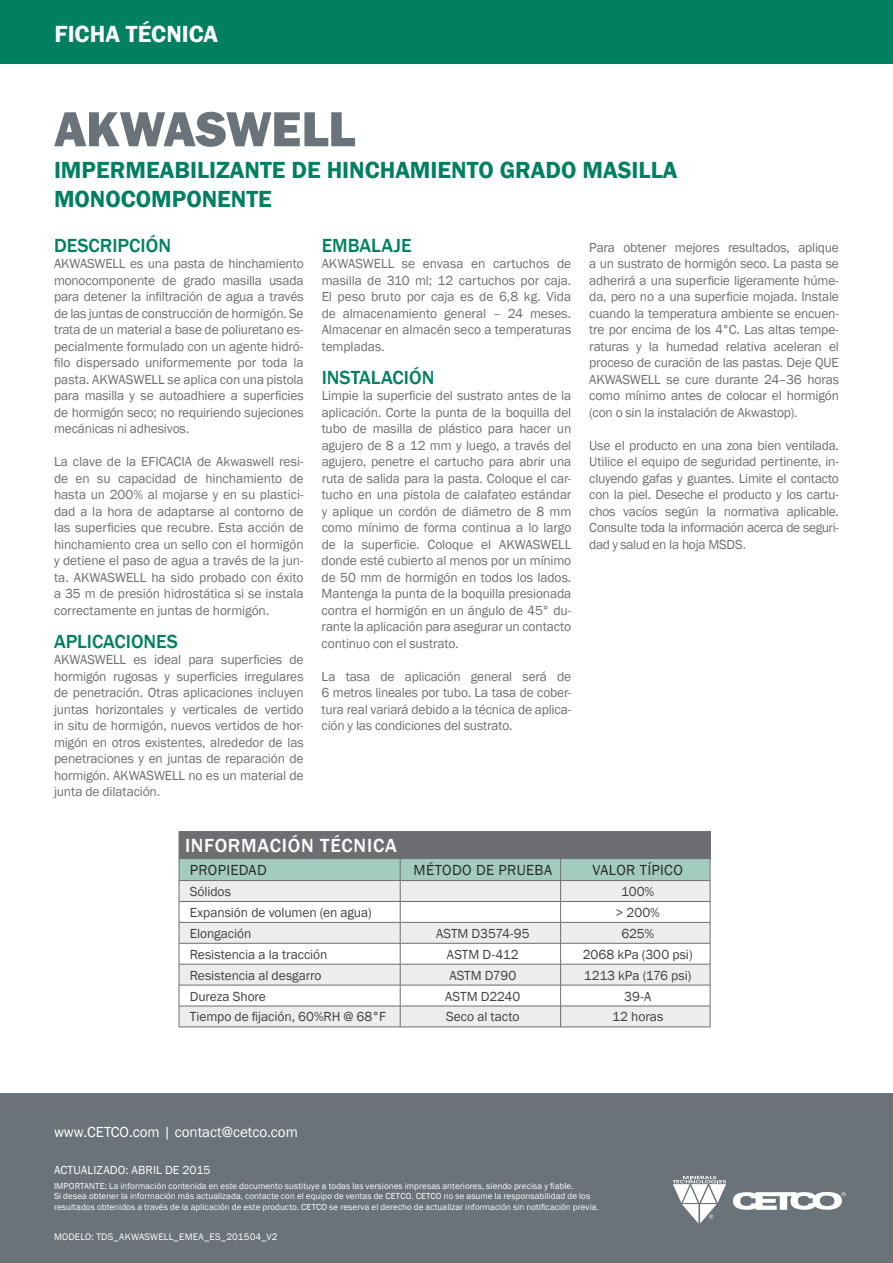
<style>
.page{position:relative;width:893px;height:1263px;background:#fff}
.page>*{position:absolute;margin:0;border:0;box-sizing:border-box;transform-origin:0 0}
.t1{font:800 51px "Franklin Gothic";letter-spacing:-.01em;color:#6a727a}
.t2{font:600 24px/28.8px "Franklin Gothic";color:#008061}
.t3{font:600 24px "Franklin Gothic";color:#fff}
.t4{font:500 19.5px "Franklin Gothic";color:#008061}
.t5{font:500 19.5px "Franklin Gothic";letter-spacing:.035em;color:#fff}
.t6{font:15px "Franklin Gothic";letter-spacing:.02em;color:#292829}
.t7{font:15px "Franklin Gothic";color:#fff}
.t8{font:13.5px/16.5px "Franklin Gothic";letter-spacing:-.01em;color:#6d6e71;text-align:justify}
.t9{font:13.5px "Franklin Gothic";letter-spacing:-.005em;color:#414042}
.t10{font:12px "Franklin Gothic";letter-spacing:.01em;color:#fff}
.t11{font:9.75px "Franklin Gothic";letter-spacing:.015em;color:#fff}
.t12{font:9px/10.5px "Franklin Gothic";letter-spacing:.01em;color:#fff}
</style>
<div class="page">
<div style="left:0;top:0;width:893px;height:64px;background:#008061"></div>
<div style="left:0;top:1093px;width:893px;height:170px;background:#6a727a"></div>
<svg style="left:733px;top:1192px;width:113px;height:18px"></svg>
<svg style="left:673px;top:1176px;width:53px;height:47px"></svg>
<hr style="left:179px;top:831px;width:221px;height:1px;background:#6d6e71">
<hr style="left:400px;top:831px;width:161px;height:1px;background:#6d6e71">
<hr style="left:561px;top:831px;width:149px;height:1px;background:#6d6e71">
<hr style="left:179px;top:1027px;width:221px;height:1px;background:#6d6e71">
<hr style="left:400px;top:1027px;width:161px;height:1px;background:#6d6e71">
<svg style="left:179px;top:832px;width:532px;height:195px"></svg>
<hr style="left:561px;top:1027px;width:149px;height:1px;background:#6d6e71">
<h2 class="t3" style="left:55px;top:20px;width:165px">FICHA TÉCNICA</h2>
<h1 class="t1" style="left:54px;top:96px;width:303px">AKWASWELL</h1>
<h2 class="t2" style="left:54px;top:156px;width:625px">IMPERMEABILIZANTE DE HINCHAMIENTO GRADO MASILLA<br>MONOCOMPONENTE</h2>
<h3 class="t4" style="left:54px;top:233px;width:118px">DESCRIPCIÓN</h3>
<p class="t8" style="left:54px;top:256px;width:251px">AKWASWELL es una pasta de hinchamiento monocomponente de grado masilla usada para detener la infiltración de agua a través de las juntas de construcción de hormigón. Se trata de un material a base de poliuretano es&shy;pecialmente formulado con un agente hidró&shy;filo dispersado uniformemente por toda la pasta. AKWASWELL se aplica con una pistola para masilla y se autoadhiere a superficies de hormigón seco; no requiriendo sujeciones mecánicas ni adhesivos.</p>
<p class="t8" style="left:54px;top:454px;width:251px">La clave de la EFICACIA de Akwaswell resi&shy;de en su capacidad de hinchamiento de hasta un 200% al mojarse y en su plastici&shy;dad a la hora de adaptarse al contorno de las superficies que recubre. Esta acción de hinchamiento crea un sello con el hormigón y detiene el paso de agua a través de la jun&shy;ta. AKWASWELL ha sido probado con éxito a 35 m de presión hidrostática si se instala correctamente en juntas de hormigón.</p>
<h3 class="t4" style="left:54px;top:629px;width:126px">APLICACIONES</h3>
<p class="t8" style="left:54px;top:652px;width:251px">AKWASWELL es ideal para superficies de hormigón rugosas y superficies irregulares de penetración. Otras aplicaciones incluyen juntas horizontales y verticales de vertido in situ de hormigón, nuevos vertidos de hor&shy;migón en otros existentes, alrededor de las penetraciones y en juntas de reparación de hormigón. AKWASWELL no es un material de junta de dilatación.</p>
<h3 class="t4" style="left:322px;top:233px;width:91px">EMBALAJE</h3>
<p class="t8" style="left:322px;top:256px;width:251px">AKWASWELL se envasa en cartuchos de masilla de 310 ml; 12 cartuchos por caja.<br>El peso bruto por caja es de 6,8 kg. Vida de almacenamiento general – 24 meses.<br>Almacenar en almacén seco a temperaturas templadas.</p>
<h3 class="t4" style="left:322px;top:365px;width:114px">INSTALACIÓN</h3>
<p class="t8" style="left:322px;top:388px;width:251px">Limpie la superficie del sustrato antes de la aplicación. Corte la punta de la boquilla del tubo de masilla de plástico para hacer un agujero de 8 a 12 mm y luego, a través del agujero, penetre el cartucho para abrir una ruta de salida para la pasta. Coloque el car&shy;tucho en una pistola de calafateo estándar y aplique un cordón de diámetro de 8 mm como mínimo de forma continua a lo largo de la superficie. Coloque el AKWASWELL donde esté cubierto al menos por un mínimo de 50 mm de hormigón en todos los lados.<br>Mantenga la punta de la boquilla presionada contra el hormigón en un ángulo de 45° du&shy;rante la aplicación para asegurar un contacto continuo con el sustrato.</p>
<p class="t8" style="left:322px;top:668px;width:251px">La tasa de aplicación general será de 6 metros lineales por tubo. La tasa de cober&shy;tura real variará debido a la técnica de aplica&shy;ción y las condiciones del sustrato.</p>
<p class="t8" style="left:589px;top:239px;width:251px">Para obtener mejores resultados, aplique a un sustrato de hormigón seco. La pasta se adherirá a una superficie ligeramente húme&shy;da, pero no a una superficie mojada. Instale cuando la temperatura ambiente se encuen&shy;tre por encima de los 4°C. Las altas tempe&shy;raturas y la humedad relativa aceleran el proceso de curación de las pastas. Deje QUE AKWASWELL se cure durante 24–36 horas como mínimo antes de colocar el hormigón (con o sin la instalación de Akwastop).</p>
<p class="t8" style="left:589px;top:437px;width:251px">Use el producto en una zona bien ventilada.<br>Utilice el equipo de seguridad pertinente, in&shy;cluyendo gafas y guantes. Limite el contacto con la piel. Deseche el producto y los cartu&shy;chos vacíos según la normativa aplicable.<br>Consulte toda la información acerca de seguri&shy;dad y salud en la hoja MSDS.</p>
<h3 class="t5" style="left:185px;top:833px;width:213px">INFORMACIÓN TÉCNICA</h3>
<p class="t6" style="left:190px;top:861px;width:78px">PROPIEDAD</p>
<p class="t6" style="left:414px;top:861px;width:140px">MÉTODO DE PRUEBA</p>
<p class="t6" style="left:593px;top:861px;width:92px">VALOR TÍPICO</p>
<p class="t9" style="left:190px;top:883px;width:43px">Sólidos</p>
<p class="t9" style="left:621px;top:883px;width:35px">100%</p>
<p class="t9" style="left:190px;top:904px;width:183px">Expansión de volumen (en agua)</p>
<p class="t9" style="left:615px;top:904px;width:46px">&gt; 200%</p>
<p class="t9" style="left:190px;top:925px;width:63px">Elongación</p>
<p class="t9" style="left:436px;top:925px;width:95px">ASTM D3574-95</p>
<p class="t9" style="left:621px;top:925px;width:34px">625%</p>
<p class="t9" style="left:190px;top:946px;width:139px">Resistencia a la tracción</p>
<p class="t9" style="left:447px;top:946px;width:73px">ASTM D-412</p>
<p class="t9" style="left:583px;top:946px;width:111px">2068 kPa (300 psi)</p>
<p class="t9" style="left:190px;top:967px;width:133px">Resistencia al desgarro</p>
<p class="t9" style="left:449px;top:967px;width:68px">ASTM D790</p>
<p class="t9" style="left:584px;top:967px;width:109px">1213 kPa (176 psi)</p>
<p class="t9" style="left:190px;top:988px;width:78px">Dureza Shore</p>
<p class="t9" style="left:445px;top:988px;width:77px">ASTM D2240</p>
<p class="t9" style="left:624px;top:988px;width:28px">39-A</p>
<p class="t9" style="left:190px;top:1008px;width:198px">Tiempo de fijación, 60%RH @ 68°F</p>
<p class="t9" style="left:446px;top:1008px;width:75px">Seco al tacto</p>
<p class="t9" style="left:612px;top:1008px;width:53px">12 horas</p>
<p class="t7" style="left:54px;top:1123px;width:245px">www.CETCO.com | contact@cetco.com</p>
<p class="t10" style="left:54px;top:1162px;width:158px">ACTUALIZADO: ABRIL DE 2015</p>
<p class="t12" style="left:54px;top:1180px;width:546px">IMPORTANTE: La información contenida en este documento sustituye a todas las versiones impresas anteriores, siendo precisa y fiable.<br>Si desea obtener la información más actualizada, contacte con el equipo de ventas de CETCO. CETCO no se asume la responsabilidad de los resultados obtenidos a través de la aplicación de este producto. CETCO se reserva el derecho de actualizar información sin notificación previa.</p>
<p class="t11" style="left:54px;top:1231px;width:225px">MODELO: TDS_AKWASWELL_EMEA_ES_201504_V2</p>
</div>
